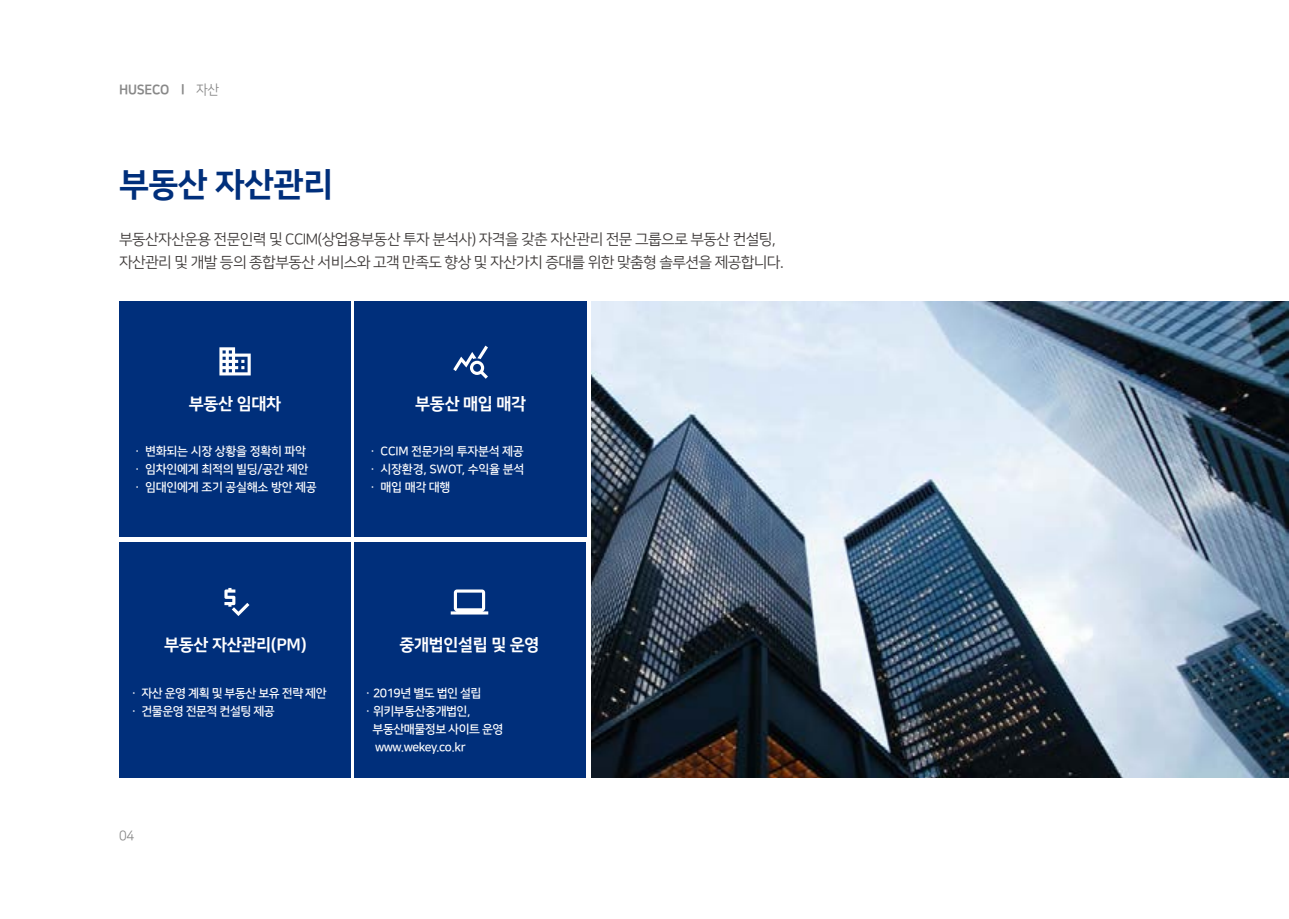
<style>
.page{position:relative;width:1289px;height:919px;background:#fff}
.page>*{position:absolute;margin:0;border:0;box-sizing:border-box;transform-origin:0 0}
.t1{font:33px "Nanum Square EB";letter-spacing:-.02em;color:#002f7b}
.t2{font:16.5px "Nanum Square EB";letter-spacing:-.02em;color:#fff}
.t3{font:15px/22.5px "Nanum Square R";letter-spacing:-.04em;color:#3e3a39}
.t4{font:13.5px "Nanum Square EB";letter-spacing:-.02em;color:#898989;scale:.95 1}
.t5{font:13.5px "Nanum Square R";color:#898989;scale:.95 1}
.t6{font:12px/18px "Nanum Square B";letter-spacing:-.035em;color:#fff}
.s1{font-family:"Nanum Square R"}
</style>
<div class="page">
<img style="left:591px;top:301px;width:697px;height:476px">
<div style="left:119px;top:301px;width:232px;height:236px;background:#002f7b"></div>
<svg style="left:219px;top:347px;width:32px;height:28px"></svg>
<div style="left:354px;top:301px;width:232px;height:236px;background:#002f7b"></div>
<svg style="left:453px;top:345px;width:35px;height:34px"></svg>
<div style="left:120px;top:542px;width:231px;height:235px;background:#002f7b"></div>
<div style="left:354px;top:542px;width:231px;height:235px;background:#002f7b"></div>
<svg style="left:224px;top:588px;width:25px;height:28px"></svg>
<svg style="left:450px;top:589px;width:38px;height:25px"></svg>
<p class="t4" style="left:119px;top:83px;width:107px">HUSECO l <span class="s1">자산</span></p>
<h1 class="t1" style="left:119px;top:166px;width:215px">부동산 자산관리</h1>
<p class="t3" style="left:119px;top:229px;width:666px">부동산자산운용 전문인력 및 CCIM(상업용부동산 투자 분석사) 자격을 갖춘 자산관리 전문 그룹으로 부동산 컨설팅, 자산관리 및 개발 등의 종합부동산 서비스와 고객 만족도 향상 및 자산가치 증대를 위한 맞춤형 솔루션을 제공합니다.</p>
<h2 class="t2" style="left:189px;top:395px;width:94px">부동산 임대차</h2>
<p class="t6" style="left:132px;top:443px;width:186px">ㆍ 변화되는 시장 상황을 정확히 파악ㆍ 임차인에게 최적의 빌딩/공간 제안ㆍ 임대인에게 조기 공실해소 방안 제공</p>
<h2 class="t2" style="left:415px;top:395px;width:112px">부동산 매입 매각</h2>
<p class="t6" style="left:367px;top:443px;width:159px;text-align:justify">ㆍ CCIM 전문가의 투자분석 제공ㆍ 시장환경, SWOT, 수익율 분석ㆍ 매입 매각 대행</p>
<h2 class="t2" style="left:164px;top:635px;width:144px">부동산 자산관리(PM)</h2>
<h2 class="t2" style="left:399px;top:635px;width:142px">중개법인설립 및 운영</h2>
<p class="t6" style="left:128px;top:684px;width:200px">ㆍ 자산 운영 계획 및 부동산 보유 전략 제안ㆍ 건물운영 전문적 컨설팅 제공</p>
<p class="t6" style="left:362px;top:684px;width:120px">ㆍ2019년 별도 법인 설립</p>
<p class="t6" style="left:362px;top:702px;width:109px">ㆍ위키부동산중개법인,</p>
<p class="t6" style="left:372px;top:720px;width:132px">부동산매물정보 사이트 운영</p>
<p class="t6" style="left:375px;top:738px;width:92px">www.wekey.co.kr</p>
<p class="t5" style="left:119px;top:828px;width:17px">04</p>
</div>
